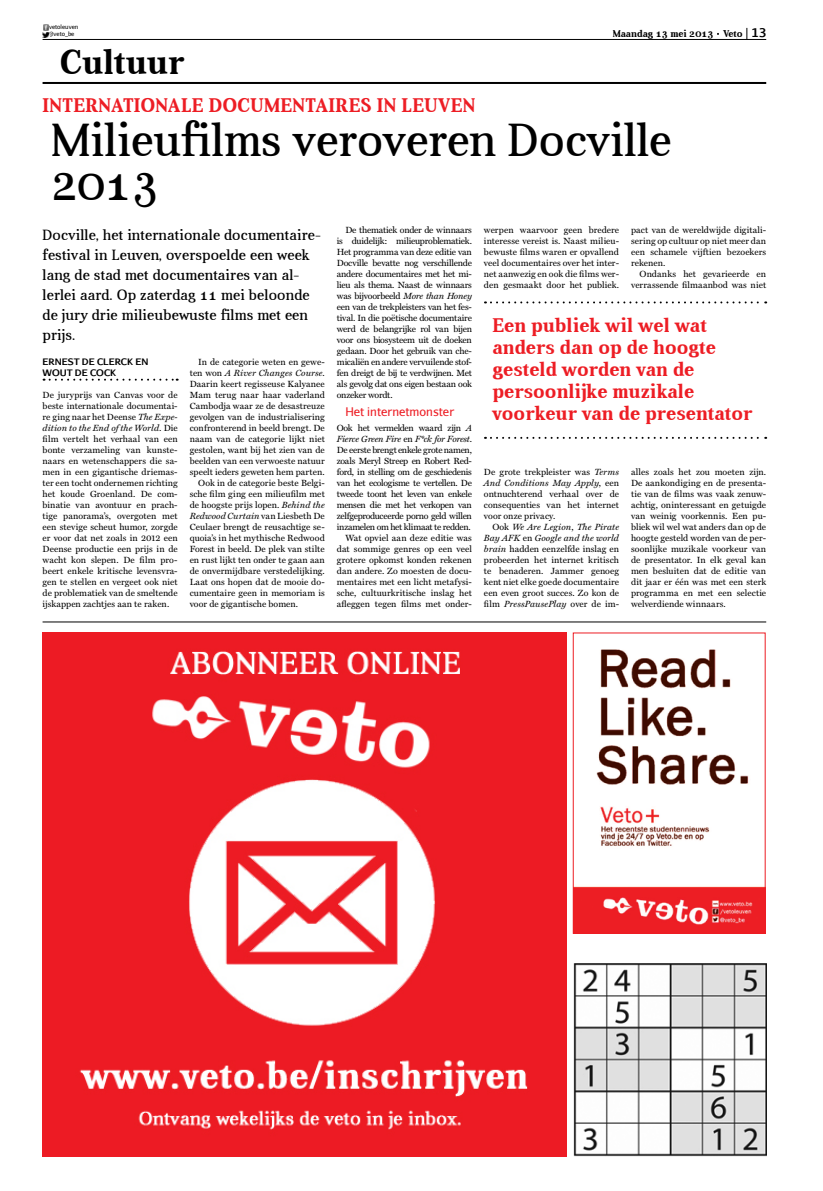
<style>
.page{position:relative;width:823px;height:1191px;background:#fff}
.page>*{position:absolute;margin:0;border:0;box-sizing:border-box;transform-origin:0 0}
.t1{font:47px/44px "Aver";color:#000}
.t2{font:700 35px "Aver";color:#000}
.t3{font:700 20px/22px "Aver";letter-spacing:.005em;color:#ed1d24}
.t4{font:15px/20px "Aver";letter-spacing:.01em;color:#000}
.t5{font:12px "Aurulent Sans";color:#ed1d24}
.t6{font:700 12px "Aurulent Sans";color:#000}
.t7{font:700 10px "Aver";color:#000}
.t8{font:9px/11px "Miller Text";color:#000;text-align:justify}
.t9{font:9px/11px "Miller Text";letter-spacing:-.02em;color:#000;text-align:right}
.t10{font:italic 9px "Miller Text";letter-spacing:.01em;color:#000}
.t11{font:700 9px/11px "Aurulent Sans";color:#000}
.t12{font:6px/7.2px "Aurulent Sans";color:#000}
.s1{font-style:italic}
.s2{font-style:normal}
</style>
<div class="page">
<svg style="left:44px;top:379px;width:133px;height:2px"></svg>
<svg style="left:484px;top:301px;width:281px;height:2px"></svg>
<svg style="left:484px;top:437px;width:281px;height:2px"></svg>
<hr style="left:43px;top:621px;width:722px;height:1px;background:#000">
<img style="left:43px;top:633px;width:523px;height:523px">
<img style="left:574px;top:649px;width:189px;height:282px">
<div style="left:572px;top:632px;width:193px;height:301px;border:1px solid #ed1d24"></div>
<img style="left:573px;top:963px;width:192px;height:193px">
<svg style="left:43px;top:25px;width:6px;height:12px"></svg>
<hr style="left:43px;top:39px;width:722px;height:1px;background:#000">
<hr style="left:43px;top:82px;width:722px;height:2px;background:#000">
<p class="t12" style="left:49px;top:23px;width:31px">vetoleuven @veto_be</p>
<p class="t7" style="left:612px;top:28px;width:131px">Maandag 13 mei 2013 Veto</p>
<h3 class="t6" style="left:750px;top:24px;width:17px">13</h3>
<h2 class="t2" style="left:60px;top:42px;width:126px">Cultuur</h2>
<h3 class="t3" style="left:43px;top:94px;width:434px">Internationale documentaires in Leuven</h3>
<h1 class="t1" style="left:51px;top:118px;width:621px">Milieufilms veroveren Docville<br>2013</h1>
<h3 class="t4" style="left:43px;top:225px;width:280px">Docville, het internationale documentaire&shy;festival in Leuven, overspoelde een week lang de stad met documentaires van al&shy;lerlei aard. Op zaterdag 11 mei beloonde de jury drie milieubewuste films met een prijs.</h3>
<p class="t11" style="left:43px;top:355px;width:107px">ERNEST DE CLERCK EN<br>WOUT DE COCK</p>
<p class="t8" style="left:43px;top:389px;width:136px">De juryprijs van Canvas voor de beste internationale documentai&shy;re ging naar het Deense <span class="s1">The Expe&shy;dition to the End of the World.</span> Die film vertelt het verhaal van een bonte verzameling van kunste&shy;naars en wetenschappers die sa&shy;men in een gigantische driemas&shy;ter een tocht ondernemen richting het koude Groenland. De com&shy;binatie van avontuur en prach&shy;tige panorama’s, overgoten met een stevige scheut humor, zorgde er voor dat net zoals in 2012 een Deense productie een prijs in de wacht kon slepen. De film pro&shy;beert enkele kritische levensvra&shy;gen te stellen en vergeet ook niet de problematiek van de smeltende ijskappen zachtjes aan te raken.</p>
<p class="t8" style="left:336px;top:224px;width:136px;text-indent:9px">De thematiek onder de winnaars is duidelijk: milieuproblematiek.<br>Het programma van deze editie van Docville bevatte nog verschillende andere documentaires met het mi&shy;lieu als thema. Naast de winnaars was bijvoorbeeld <span class="s1">More than Honey </span>een van de trekpleisters van het fes&shy;tival. In die poëtische documentaire werd de belangrijke rol van bijen voor ons biosysteem uit de doeken gedaan. Door het gebruik van che&shy;micaliën en andere vervuilende stof&shy;fen dreigt de bij te verdwijnen. Met als gevolg dat ons eigen bestaan ook onzeker wordt.</p>
<h3 class="t5" style="left:345px;top:404px;width:110px">Het internetmonster</h3>
<p class="t9" style="left:336px;top:422px;width:136px">Ook het vermelden waard zijn <span class="s1">A Fierce Green Fire</span> en <span class="s1">F*ck for Forest</span>.<br>De eerste brengt enkele grote namen, zoals Meryl Streep en Robert Red&shy;ford, in stelling om de geschiedenis van het ecologisme te vertellen. De tweede toont het leven van enkele mensen die met het verkopen van zelfgeproduceerde porno geld willen inzamelen om het klimaat te redden.<br>Wat opviel aan deze editie was dat sommige genres op een veel grotere opkomst konden rekenen dan andere. Zo moesten de docu&shy;mentaires met een licht metafysi&shy;sche, cultuurkritische inslag het afleggen tegen films met onder-</p>
<p class="t8" style="left:630px;top:224px;width:136px">pact van de wereldwijde digitali&shy;sering op cultuur op niet meer dan een schamele vijftien bezoekers rekenen.</p>
<p class="t8" style="left:630px;top:268px;width:136px;text-align:right">Ondanks het gevarieerde en verrassende filmaanbod was niet</p>
<p class="t8" style="left:483px;top:224px;width:136px">werpen waarvoor geen bredere interesse vereist is. Naast milieu&shy;bewuste films waren er opvallend veel documentaires over het inter&shy;net aanwezig en ook die films wer&shy;den gesmaakt door het publiek.</p>
<h3 class="t3" style="left:492px;top:314px;width:261px">Een publiek wil wel wat anders dan op de hoogte gesteld worden van de persoonlijke muzikale voorkeur van de presentator</h3>
<p class="t8" style="left:198px;top:356px;width:128px">In de categorie weten en gewe-</p>
<p class="t10" style="left:189px;top:367px;width:136px"><span class="s2">ten won</span> A River Changes Course<span class="s2">.</span></p>
<p class="t8" style="left:189px;top:378px;width:136px">Daarin keert regisseuse Kalyanee</p>
<p class="t8" style="left:189px;top:389px;width:136px">Mam terug naar haar vaderland</p>
<p class="t8" style="left:189px;top:400px;width:136px">Cambodja waar ze de desastreuze</p>
<p class="t8" style="left:189px;top:411px;width:136px">gevolgen van de industrialisering</p>
<p class="t8" style="left:189px;top:422px;width:136px">confronterend in beeld brengt. De</p>
<p class="t8" style="left:189px;top:433px;width:136px">naam van de categorie lijkt niet</p>
<p class="t8" style="left:189px;top:444px;width:136px">gestolen, want bij het zien van de</p>
<p class="t8" style="left:189px;top:455px;width:136px">beelden van een verwoeste natuur</p>
<p class="t8" style="left:189px;top:466px;width:136px">speelt ieders geweten hem parten.</p>
<p class="t8" style="left:198px;top:477px;width:128px">Ook in de categorie beste Belgi-</p>
<p class="t8" style="left:189px;top:488px;width:136px">sche film ging een milieufilm met</p>
<p class="t8" style="left:189px;top:499px;width:136px">de hoogste prijs lopen. <span class="s1">Behind the</span></p>
<p class="t10" style="left:189px;top:510px;width:136px">Redwood Curtain <span class="s2">van Liesbeth De</span></p>
<p class="t8" style="left:189px;top:521px;width:136px">Ceulaer brengt de reusachtige se-</p>
<p class="t8" style="left:189px;top:532px;width:136px">quoia’s in het mythische Redwood</p>
<p class="t8" style="left:189px;top:543px;width:136px">Forest in beeld. De plek van stilte</p>
<p class="t8" style="left:189px;top:554px;width:136px">en rust lijkt ten onder te gaan aan</p>
<p class="t8" style="left:189px;top:565px;width:136px">de onvermijdbare verstedelijking.</p>
<p class="t8" style="left:189px;top:576px;width:136px">Laat ons hopen dat de mooie do-</p>
<p class="t8" style="left:189px;top:587px;width:136px">cumentaire geen in memoriam is</p>
<p class="t8" style="left:189px;top:598px;width:110px">voor de gigantische bomen.</p>
<p class="t8" style="left:630px;top:466px;width:136px">alles zoals het zou moeten zijn.<br>De aankondiging en de presenta&shy;tie van de films was vaak zenuw&shy;achtig, oninteressant en getuigde van weinig voorkennis. Een pu&shy;bliek wil wel wat anders dan op de hoogte gesteld worden van de per&shy;soonlijke muzikale voorkeur van de presentator. In elk geval kan men besluiten dat de editie van dit jaar er één was met een sterk programma en met een selectie welverdiende winnaars.</p>
<p class="t8" style="left:483px;top:466px;width:136px">De grote trekpleister was <span class="s1">Terms And Conditions May Apply</span>, een ontnuchterend verhaal over de consequenties van het internet voor onze privacy.</p>
<p class="t8" style="left:483px;top:521px;width:136px;text-indent:9px">Ook <span class="s1">We Are Legion</span>, <span class="s1">The Pirate Bay AFK</span> en <span class="s1">Google and the world brain</span> hadden eenzelfde inslag en probeerden het internet kritisch te benaderen. Jammer genoeg kent niet elke goede documentaire een even groot succes. Zo kon de film <span class="s1">PressPausePlay</span> over de im-</p>
</div>
